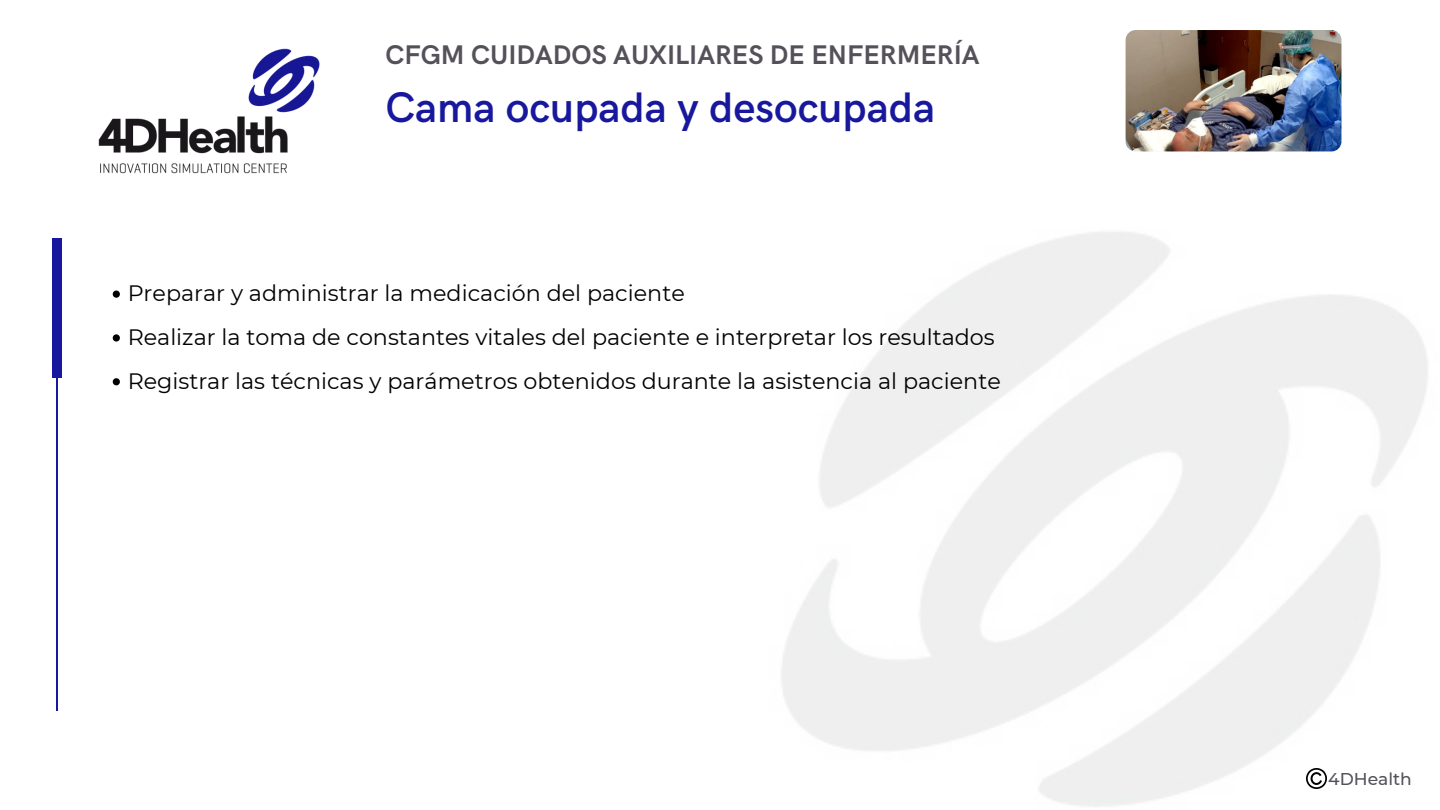
<style>
.page{position:relative;width:1440px;height:810px;background:#fff}
.page>*{position:absolute;margin:0;border:0;box-sizing:border-box;transform-origin:0 0}
.t1{font:600 42.8px "HK Grotesk";color:#18189e}
.t2{font:700 27.1px "HK Grotesk";color:#55515a}
.t3{font:22.3px "Montserrat";color:#000}
.t4{font:500 17.1px "Montserrat";color:#55515a}
</style>
<div class="page">
<img style="left:98px;top:48px;width:222px;height:126px">
<img style="left:781px;top:232px;width:647px;height:575px">
<img style="left:1126px;top:30px;width:215px;height:121px;border-radius:10px">
<div style="left:52px;top:238px;width:9px;height:140px;background:#18189e"></div>
<hr style="left:56px;top:238px;width:1px;height:473px;background:#18189e">
<img style="left:1306px;top:769px;width:20px;height:20px">
<svg style="left:113px;top:291px;width:7px;height:7px"></svg>
<svg style="left:113px;top:334px;width:7px;height:8px"></svg>
<svg style="left:113px;top:378px;width:7px;height:7px"></svg>
<h2 class="t2" style="left:385px;top:40px;width:596px">CFGM CUIDADOS AUXILIARES DE ENFERMERÍA</h2>
<h3 class="t1" style="left:385px;top:84px;width:551px">Cama ocupada y desocupada</h3>
<p class="t3" style="left:128px;top:280px;width:559px">Preparar y administrar la medicación del paciente</p>
<p class="t3" style="left:128px;top:324px;width:869px">Realizar la toma de constantes vitales del paciente e interpretar los resultados</p>
<h3 class="t3" style="left:128px;top:367px;width:875px">Registrar las técnicas y parámetros obtenidos durante la asistencia al paciente</h3>
<p class="t4" style="left:1328px;top:769px;width:85px">4DHealth</p>
</div>
